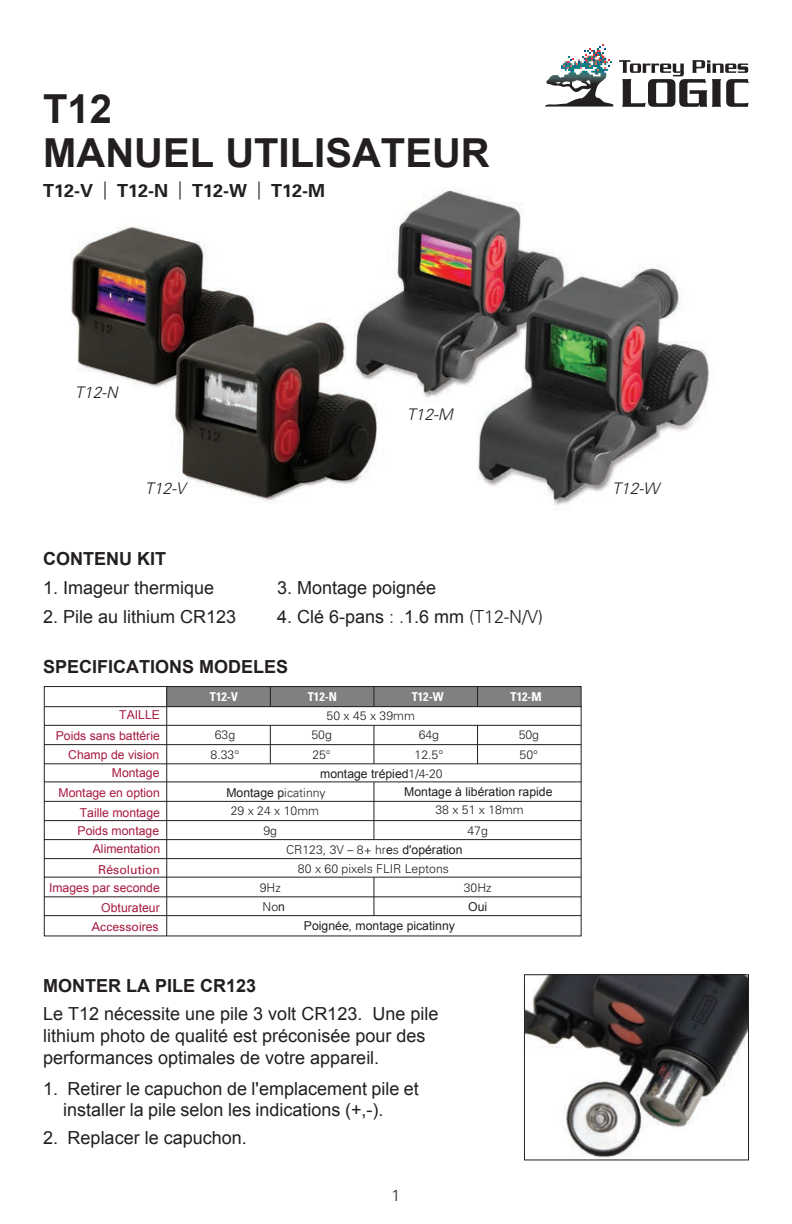
<style>
.page{position:relative;width:792px;height:1224px;background:#fff}
.page>*{position:absolute;margin:0;border:0;box-sizing:border-box;transform-origin:0 0}
.t1{font:700 40px/44.2px "Arial";color:#231f20}
.List{font:18px/20.4px "Arial";color:#231f20}
.Bodycopy{font:18px/28.8px "Arial";color:#231f20}
.A-heads{font:700 18px "Arial";color:#231f20}
.t2{font:700 18px "Univers";color:#231f20}
.t3{font:italic 300 16px "Univers";color:#231f20}
.t4{font:300 16px "Univers";color:#231f20}
.t5{font:12.2px "Arial";color:#a81a3f}
.t6{font:300 12.2px "Univers";color:#231f20}
.t7{font:12.2px "Arial";color:#231f20}
.t8{font:12.2px "Univers";color:#a81a3f}
.t9{font:700 condensed 12.2px "Univers";color:#fff}
.s1{font-weight:300}
.s2{font-family:"Univers";font-weight:300}
.s3{font-family:"Arial";font-weight:400}
.s4{font-family:"Arial"}
.s5{font-weight:700}
</style>
<div class="page">
<img style="left:71px;top:189px;width:638px;height:316px">
<svg style="left:619px;top:60px;width:130px;height:47px"></svg>
<svg style="left:545px;top:44px;width:68px;height:63px"></svg>
<div style="left:167px;top:687px;width:414px;height:20px;background:#808083"></div>
<hr style="left:45px;top:706px;width:537px;height:1px;background:#231f20">
<hr style="left:44px;top:725px;width:537px;height:1px;background:#231f20">
<hr style="left:44px;top:744px;width:537px;height:1px;background:#231f20">
<hr style="left:44px;top:763px;width:537px;height:1px;background:#231f20">
<hr style="left:44px;top:782px;width:537px;height:1px;background:#231f20">
<hr style="left:44px;top:801px;width:537px;height:1px;background:#231f20">
<hr style="left:44px;top:820px;width:537px;height:1px;background:#231f20">
<hr style="left:44px;top:839px;width:537px;height:1px;background:#231f20">
<hr style="left:44px;top:858px;width:537px;height:1px;background:#231f20">
<hr style="left:44px;top:877px;width:537px;height:1px;background:#231f20">
<hr style="left:44px;top:896px;width:537px;height:1px;background:#231f20">
<hr style="left:44px;top:915px;width:537px;height:1px;background:#231f20">
<hr style="left:166px;top:686px;width:1px;height:250px;background:#231f20">
<hr style="left:374px;top:725px;width:1px;height:39px;background:#231f20">
<svg style="left:270px;top:688px;width:1px;height:18px"></svg>
<svg style="left:477px;top:688px;width:1px;height:18px"></svg>
<hr style="left:270px;top:725px;width:1px;height:39px;background:#231f20">
<hr style="left:477px;top:725px;width:1px;height:39px;background:#231f20">
<div style="left:44px;top:686px;width:538px;height:250px;border:1px solid #231f20"></div>
<svg style="left:374px;top:687px;width:1px;height:19px"></svg>
<hr style="left:374px;top:877px;width:1px;height:39px;background:#231f20">
<hr style="left:374px;top:782px;width:1px;height:58px;background:#231f20">
<img style="left:526px;top:976px;width:221px;height:182px">
<div style="left:524px;top:974px;width:225px;height:186px;border:1px solid #231f20"></div>
<p class="t1" style="left:43px;top:88px;width:448px">T12<br>MANUEL UTILISATEUR</p>
<p class="t2" style="left:43px;top:180px;width:284px">T12-V <span class="s1">|</span> T12-N <span class="s1">|</span> T12-W <span class="s1">|</span> T12-M</p>
<p class="t3" style="left:75px;top:383px;width:44px">T12-N</p>
<p class="t3" style="left:407px;top:404px;width:48px">T12-M</p>
<p class="t3" style="left:145px;top:479px;width:42px">T12-V</p>
<p class="t3" style="left:612px;top:479px;width:49px">T12-W</p>
<p class="A-heads" style="left:43px;top:547px;width:124px">CONTENU KIT</p>
<p class="List" style="left:43px;top:577px;width:173px">1. Imageur thermique</p>
<p class="List" style="left:43px;top:606px;width:195px">2. Pile au lithium CR123</p>
<p class="List" style="left:277px;top:577px;width:161px">3. Montage poignée</p>
<p class="List" style="left:277px;top:606px;width:268px">4. Clé 6-pans <span class="s2">: .</span>1.6 mm <span class="s2">(T12-N/V)</span></p>
<p class="A-heads" style="left:43px;top:655px;width:247px">SPECIFICATIONS MODELES</p>
<p class="t9" style="left:210px;top:689px;width:29px">T12-V</p>
<p class="t9" style="left:308px;top:689px;width:31px">T12-N</p>
<p class="t9" style="left:412px;top:689px;width:33px">T12-W</p>
<p class="t9" style="left:511px;top:689px;width:33px">T12-M</p>
<p class="t5" style="left:119px;top:707px;width:42px">TAILLE</p>
<p class="t6" style="left:327px;top:709px;width:90px">50 x 45 x 39mm</p>
<p class="t5" style="left:56px;top:728px;width:106px">Poids sans battérie</p>
<p class="t6" style="left:215px;top:728px;width:22px">63g</p>
<p class="t6" style="left:311px;top:728px;width:22px">50g</p>
<p class="t6" style="left:419px;top:728px;width:22px">64g</p>
<p class="t6" style="left:519px;top:728px;width:22px">50g</p>
<p class="t5" style="left:68px;top:747px;width:93px">Champ de vision</p>
<p class="t6" style="left:211px;top:747px;width:30px">8.33°</p>
<p class="t6" style="left:312px;top:747px;width:20px">25°</p>
<p class="t6" style="left:415px;top:747px;width:30px">12.5°</p>
<p class="t6" style="left:520px;top:747px;width:20px">50°</p>
<p class="t5" style="left:112px;top:765px;width:49px">Montage</p>
<p class="t7" style="left:320px;top:765px;width:124px">montage trépied<span class="s2">1/4-20</span></p>
<p class="t5" style="left:58px;top:784px;width:103px">Montage en option</p>
<p class="t7" style="left:226px;top:784px;width:101px">Montage p<span class="s2">icatinny</span></p>
<p class="t7" style="left:404px;top:783px;width:150px">Montage à libération rapide</p>
<p class="t5" style="left:80px;top:805px;width:82px">Taille montage</p>
<p class="t6" style="left:231px;top:803px;width:90px">29 x 24 x 10mm</p>
<p class="t6" style="left:435px;top:803px;width:90px">38 x 51 x 18mm</p>
<p class="t5" style="left:78px;top:823px;width:83px">Poids montage</p>
<p class="t6" style="left:264px;top:823px;width:15px">9g</p>
<p class="t6" style="left:468px;top:823px;width:22px">47g</p>
<p class="t5" style="left:93px;top:841px;width:69px">Alimentation</p>
<p class="t6" style="left:286px;top:842px;width:178px">CR123, 3V – 8+ hr<span class="s3">e</span>s <span class="s3">d'opération</span></p>
<p class="t8" style="left:98px;top:862px;width:63px">R<span class="s4">é</span>solution</p>
<p class="t6" style="left:298px;top:861px;width:153px">80 x 60 pixels FLIR Leptons</p>
<p class="t5" style="left:49px;top:879px;width:112px">Images par seconde</p>
<p class="t6" style="left:260px;top:880px;width:23px">9Hz</p>
<p class="t6" style="left:464px;top:880px;width:29px">30Hz</p>
<p class="t5" style="left:101px;top:899px;width:60px">Obturateur</p>
<p class="t6" style="left:262px;top:900px;width:24px">No<span class="s3">n</span></p>
<p class="t7" style="left:468px;top:899px;width:21px">Oui</p>
<p class="t8" style="left:91px;top:919px;width:69px">Accesso<span class="s4">ires</span></p>
<p class="t7" style="left:304px;top:918px;width:153px">Poignée<span class="s2">,</span> montage picatinny</p>
<p class="Bodycopy" style="left:43px;top:971px;width:397px"><span class="s5">MONTER LA PILE CR123<br></span>Le T12 nécessite une pile 3 volt CR123. Une pile</p>
<p class="Bodycopy" style="left:43px;top:1025px;width:384px;line-height:21.6px">lithium photo de qualité est préconisée pour des performances optimales de votre appareil.</p>
<p class="List" style="left:63px;top:1079px;width:357px;text-indent:-20px">1. Retirer le capuchon de l'emplacement pile et installer la pile selon les indications (+,-).</p>
<p class="List" style="left:43px;top:1128px;width:205px">2. Replacer le capuchon.</p>
<p class="t4" style="left:392px;top:1185px;width:10px">1</p>
</div>
